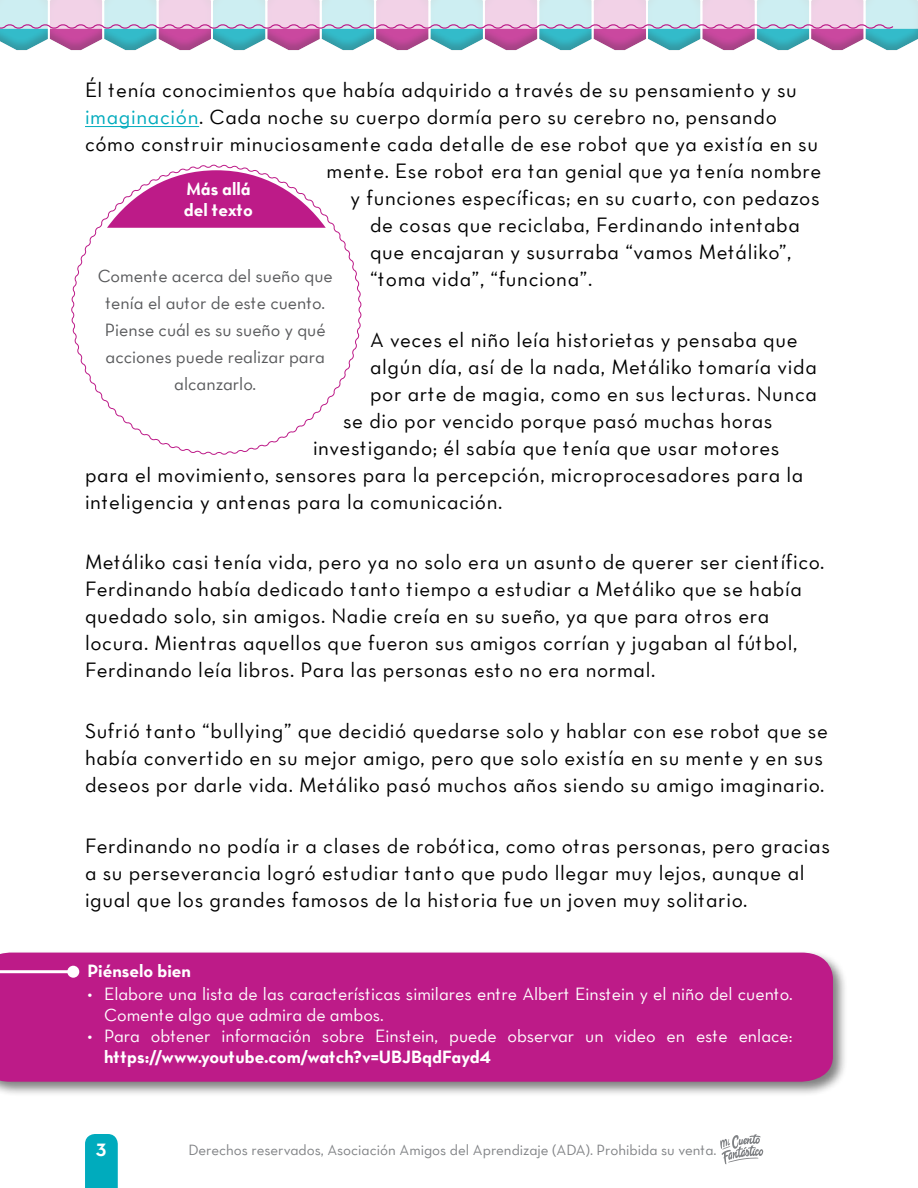
<style>
.page{position:relative;width:918px;height:1188px;background:#fff}
.page>*{position:absolute;margin:0;border:0;box-sizing:border-box;transform-origin:0 0}
.t1{font:500 21px/27px "LPT Neutra";letter-spacing:.03em;color:#000}
.t2{font:500 18px/21px "LPT Neutra";color:#fff}
.t3{font:500 18px/27px "LPT Neutra";color:#58595b;text-align:center}
.t4{font:700 18px/21px "LPT Neutra";color:#fff}
.t5{font:500 15px "LPT Neutra";color:#808285}
.s1{color:#00abbd}
</style>
<div class="page">
<svg style="left:0;top:0;width:918px;height:51px;background:#c0c0d7"></svg>
<hr style="left:85px;top:126px;width:114px;height:1px;background:#00abbd">
<div style="left:0;top:950px;width:848px;height:147px;background:#000;opacity:.5"></div>
<div style="left:0;top:953px;width:833px;height:129px;background:#bd1b88"></div>
<hr style="left:0;top:970px;width:73px;height:3px;background:#fff">
<div style="left:67px;top:966px;width:12px;height:12px;background:#fff;border-radius:50%"></div>
<svg style="left:71px;top:164px;width:291px;height:291px"></svg>
<svg style="left:85px;top:1134px;width:33px;height:54px;background:#07adbe"></svg>
<svg style="left:720px;top:1134px;width:43px;height:30px"></svg>
<p class="t1" style="left:85px;top:76px;width:713px">Él tenía conocimientos que había adquirido a través de su pensamiento y su</p>
<p class="t1" style="left:85px;top:103px;width:693px"><span class="s1">imaginación</span>. Cada noche su cuerpo dormía pero su cerebro no, pensando</p>
<p class="t1" style="left:85px;top:130px;width:734px">cómo construir minuciosamente cada detalle de ese robot que ya existía en su</p>
<p class="t1" style="left:327px;top:157px;width:496px">mente. Ese robot era tan genial que ya tenía nombre</p>
<p class="t1" style="left:351px;top:184px;width:471px">y funciones específicas; en su cuarto, con pedazos</p>
<p class="t1" style="left:370px;top:211px;width:431px">de cosas que reciclaba, Ferdinando intentaba</p>
<p class="t1" style="left:370px;top:238px;width:423px">que encajaran y susurraba “vamos Metáliko”,</p>
<p class="t1" style="left:370px;top:265px;width:224px">“toma vida”, “funciona”.</p>
<p class="t4" style="left:184px;top:178px;width:71px">Más allá del texto</p>
<p class="t3" style="left:98px;top:262px;width:237px">Comente acerca del sueño que tenía el autor de este cuento.<br>Piense cuál es su sueño y qué acciones puede realizar para alcanzarlo.</p>
<p class="t1" style="left:370px;top:326px;width:429px">A veces el niño leía historietas y pensaba que</p>
<p class="t1" style="left:370px;top:353px;width:448px">algún día, así de la nada, Metáliko tomaría vida</p>
<p class="t1" style="left:370px;top:380px;width:448px">por arte de magia, como en sus lecturas. Nunca</p>
<p class="t1" style="left:343px;top:407px;width:431px">se dio por vencido porque pasó muchas horas</p>
<p class="t1" style="left:313px;top:434px;width:468px">investigando; él sabía que tenía que usar motores</p>
<p class="t1" style="left:85px;top:461px;width:720px">para el movimiento, sensores para la percepción, microprocesadores para la</p>
<p class="t1" style="left:85px;top:488px;width:419px">inteligencia y antenas para la comunicación.</p>
<p class="t1" style="left:85px;top:548px;width:741px">Metáliko casi tenía vida, pero ya no solo era un asunto de querer ser científico.<br>Ferdinando había dedicado tanto tiempo a estudiar a Metáliko que se había quedado solo, sin amigos. Nadie creía en su sueño, ya que para otros era locura. Mientras aquellos que fueron sus amigos corrían y jugaban al fútbol, Ferdinando leía libros. Para las personas esto no era normal.</p>
<p class="t1" style="left:85px;top:717px;width:744px">Sufrió tanto “bullying” que decidió quedarse solo y hablar con ese robot que se había convertido en su mejor amigo, pero que solo existía en su mente y en sus deseos por darle vida. Metáliko pasó muchos años siendo su amigo imaginario.</p>
<p class="t1" style="left:85px;top:832px;width:746px">Ferdinando no podía ir a clases de robótica, como otras personas, pero gracias a su perseverancia logró estudiar tanto que pudo llegar muy lejos, aunque al igual que los grandes famosos de la historia fue un joven muy solitario.</p>
<p class="t4" style="left:88px;top:960px;width:105px">Piénselo bien</p>
<p class="t2" style="left:104px;top:984px;width:690px;text-indent:-17px">• Elabore una lista de las características similares entre Albert Einstein y el niño del cuento.<br>Comente algo que admira de ambos.</p>
<p class="t2" style="left:88px;top:1026px;width:707px">• Para obtener información sobre Einstein, puede observar un video en este enlace:</p>
<p class="t4" style="left:104px;top:1046px;width:389px">https://www.youtube.com/watch?v=UBJBqdFayd4</p>
<p class="t4" style="left:96px;top:1139px;width:12px">3</p>
<p class="t5" style="left:188px;top:1141px;width:530px">Derechos reservados, Asociación Amigos del Aprendizaje (ADA). Prohibida su venta.</p>
</div>
